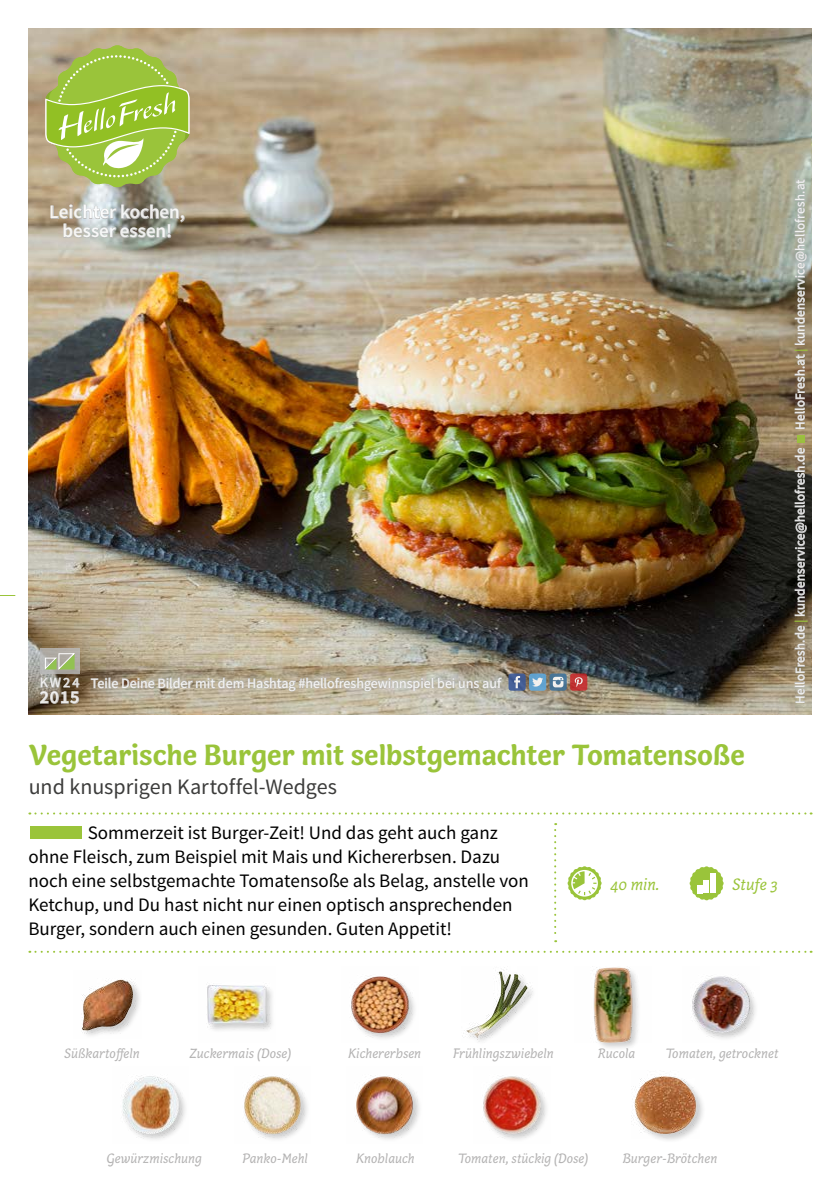
<style>
.page{position:relative;width:840px;height:1191px;background:#fff}
.page>*{position:absolute;margin:0;border:0;box-sizing:border-box;transform-origin:0 0}
.FRONT_Recipe_Title{font:700 30px "Capucine Basic";letter-spacing:-.005em;color:#9ac43a}
.FRONT_Recipe_Subtitl{font:22px "Source Sans Pro";color:#3c3c3b}
.FRONT___BACK_Running{font:19px/24px "Source Sans Pro";color:#000}
.t1{font:600 19px/19px "Source Sans Pro";color:#fff;text-align:center}
.t2{font:600 18px "Source Sans Pro";color:#fff}
.FRONT_Icons{font:italic 17px "Capucine Basic";color:#9ac43a}
.FRONT_ingredients{font:italic 14px "Capucine Basic";color:#b3b2b2}
.t3{font:14px "Source Sans Pro";color:#fff}
.t4{font:13px "Source Sans Pro";letter-spacing:.02em;color:#fff}
.s1{font-weight:700;color:#9ac43a}
</style>
<div class="page">
<img style="left:28px;top:28px;width:783px;height:686px">
<div style="left:40px;top:648px;width:39px;height:26px;background:#b2ada6"></div>
<svg style="left:29px;top:812px;width:782px;height:2px"></svg>
<svg style="left:554px;top:823px;width:2px;height:119px"></svg>
<svg style="left:29px;top:950px;width:782px;height:2px"></svg>
<svg style="left:39px;top:653px;width:41px;height:51px"></svg>
<svg style="left:50px;top:204px;width:135px;height:48px;background:#a7a69b"></svg>
<svg style="left:90px;top:673px;width:412px;height:24px;background:#b6ae9d"></svg>
<div style="left:508px;top:673px;width:17px;height:17px;background:#445e95;border-radius:3px"></div>
<svg style="left:514px;top:676px;width:6px;height:12px"></svg>
<svg style="left:549px;top:673px;width:17px;height:17px"></svg>
<svg style="left:552px;top:677px;width:11px;height:10px"></svg>
<div style="left:528px;top:673px;width:18px;height:17px;background:#61a3d0;border-radius:3px"></div>
<svg style="left:532px;top:677px;width:11px;height:9px"></svg>
<svg style="left:569px;top:673px;width:18px;height:17px"></svg>
<svg style="left:574px;top:677px;width:8px;height:10px"></svg>
<svg style="left:0;top:595px;width:15px;height:1px"></svg>
<svg style="left:45px;top:45px;width:144px;height:143px;background:#aac25d"></svg>
<svg style="left:793px;top:625px;width:12px;height:78px"></svg>
<svg style="left:793px;top:447px;width:13px;height:170px;background:#605e57"></svg>
<div style="left:796px;top:435px;width:7px;height:8px;background:#9ac43a"></div>
<svg style="left:793px;top:353px;width:12px;height:76px"></svg>
<svg style="left:793px;top:178px;width:13px;height:167px;background:#a2a296"></svg>
<div style="left:30px;top:826px;width:52px;height:12px;background:#9ac43a"></div>
<svg style="left:567px;top:866px;width:34px;height:34px"></svg>
<img style="left:82px;top:979px;width:58px;height:57px">
<img style="left:207px;top:985px;width:65px;height:45px">
<img style="left:351px;top:976px;width:64px;height:63px">
<img style="left:463px;top:969px;width:70px;height:73px">
<div style="left:592px;top:966px;width:49px;height:85px;background:#000;opacity:.2"></div>
<img style="left:592px;top:966px;width:49px;height:76px">
<img style="left:692px;top:976px;width:64px;height:63px">
<img style="left:122px;top:1075px;width:63px;height:65px">
<img style="left:244px;top:1075px;width:63px;height:65px">
<img style="left:355px;top:1075px;width:65px;height:65px">
<img style="left:483px;top:1076px;width:64px;height:64px">
<div style="left:632px;top:1075px;width:73px;height:68px;background:#000;opacity:.2"></div>
<img style="left:631px;top:1075px;width:68px;height:63px">
<svg style="left:689px;top:866px;width:34px;height:34px"></svg>
<p class="t1" style="left:50px;top:203px;width:137px">Leichter kochen, besser essen!</p>
<p class="t3" style="left:40px;top:674px;width:41px">KW24</p>
<p class="t2" style="left:40px;top:686px;width:41px">2015</p>
<p class="t3" style="left:91px;top:674px;width:411px">Teile Deine Bilder mit dem Hashtag #hellofreshgewinnspiel bei uns auf</p>
<p class="FRONT_Recipe_Title" style="left:29px;top:731px;width:717px">Vegetarische Burger mit selbstgemachter Tomatensoße</p>
<p class="FRONT_Recipe_Subtitl" style="left:29px;top:772px;width:309px">und knusprigen Kartoffel-Wedges</p>
<p class="FRONT___BACK_Running" style="left:28px;top:820px;width:502px;text-indent:59px">Sommerzeit ist Burger-Zeit! Und das geht auch ganz ohne Fleisch, zum Beispiel mit Mais und Kichererbsen. Dazu noch eine selbstgemachte Tomatensoße als Belag, anstelle von Ketchup, und Du hast nicht nur einen optisch ansprechenden Burger, sondern auch einen gesunden. Guten Appetit!</p>
<p class="FRONT_Icons" style="left:609px;top:871px;width:51px">40 min.</p>
<p class="FRONT_Icons" style="left:731px;top:871px;width:47px">Stufe 3</p>
<p class="t4" style="left:791px;top:430px;width:252px;rotate:-90deg">HelloFresh.at <span class="s1">|</span> kundenservice@hellofresh.at</p>
<p class="t4" style="left:791px;top:703px;width:257px;rotate:-90deg">HelloFresh.de <span class="s1">|</span> kundenservice@hellofresh.de</p>
<p class="FRONT_ingredients" style="left:64px;top:1042px;width:77px">Süßkartoffeln</p>
<p class="FRONT_ingredients" style="left:189px;top:1042px;width:104px">Zuckermais (Dose)</p>
<p class="FRONT_ingredients" style="left:348px;top:1042px;width:75px">Kichererbsen</p>
<p class="FRONT_ingredients" style="left:453px;top:1042px;width:102px">Frühlingszwiebeln</p>
<p class="FRONT_ingredients" style="left:597px;top:1042px;width:39px">Rucola</p>
<p class="FRONT_ingredients" style="left:665px;top:1042px;width:114px">Tomaten, getrocknet</p>
<p class="FRONT_ingredients" style="left:106px;top:1148px;width:97px">Gewürzmischung</p>
<p class="FRONT_ingredients" style="left:242px;top:1148px;width:67px">Panko-Mehl</p>
<p class="FRONT_ingredients" style="left:356px;top:1148px;width:60px">Knoblauch</p>
<p class="FRONT_ingredients" style="left:458px;top:1148px;width:132px">Tomaten, stückig (Dose)</p>
<p class="FRONT_ingredients" style="left:622px;top:1148px;width:96px">Burger-Brötchen</p>
</div>
